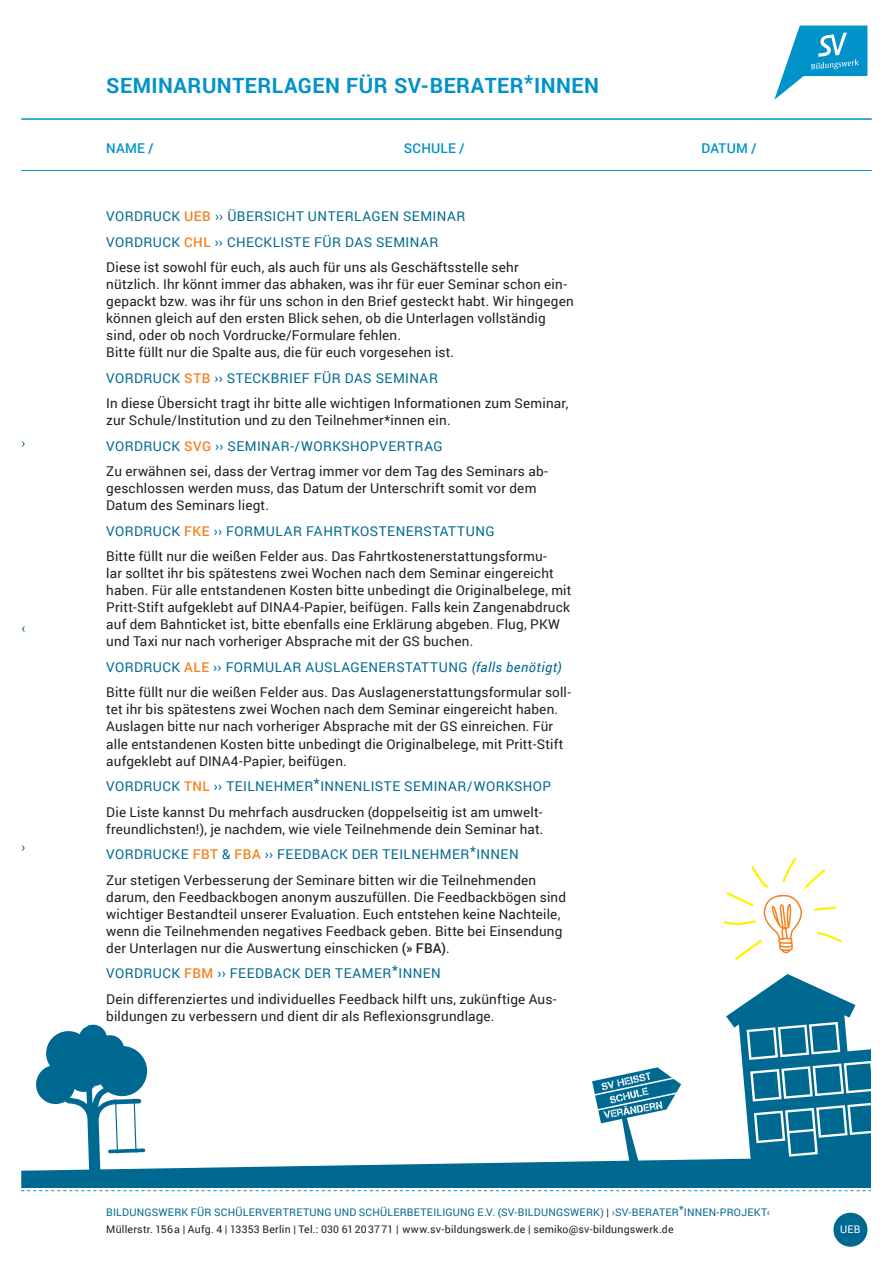
<style>
.page{position:relative;width:893px;height:1263px;background:#fff}
.page>*{position:absolute;margin:0;border:0;box-sizing:border-box;transform-origin:0 0}
.t1{font:700 21px "Roboto";letter-spacing:.025em;color:#0092c8}
.t2{font:13.5px/17px "Roboto";letter-spacing:.015em;color:#231f20}
.t3{font:13.5px/25.5px "Roboto";letter-spacing:.025em;color:#006991}
.t4{font:500 13.5px "Roboto";letter-spacing:.01em;color:#0092c8}
.t5{font:10.5px/17px "Roboto";letter-spacing:.02em;color:#006991}
.t6{font:10.5px "Roboto";color:#fff}
.s1{font-weight:500;color:#f58220}
.s2{color:#231f20}
.s3{color:#006991}
.s4{font-style:italic;color:#006991}
.s5{font-weight:500}
</style>
<div class="page">
<svg style="left:774px;top:26px;width:93px;height:74px"></svg>
<svg style="left:22px;top:626px;width:3px;height:6px"></svg>
<svg style="left:21px;top:974px;width:850px;height:217px"></svg>
<hr style="left:21px;top:118px;width:851px;height:2px;background:#0092c8">
<hr style="left:21px;top:170px;width:851px;height:1px;background:#0092c8">
<svg style="left:723px;top:857px;width:119px;height:103px"></svg>
<div style="left:833px;top:1213px;width:34px;height:34px;background:#006991;border-radius:50%"></div>
<h1 class="t1" style="left:106px;top:71px;width:494px">SEMINARUNTERLAGEN FÜR SV-BERATER*INNEN</h1>
<p class="t4" style="left:106px;top:139px;width:49px">NAME /</p>
<p class="t4" style="left:404px;top:139px;width:62px">SCHULE /</p>
<p class="t4" style="left:702px;top:139px;width:57px">DATUM /</p>
<p class="t3" style="left:106px;top:203px;width:414px">VORDRUCK <span class="s1">UEB</span> ›› ÜBERSICHT UNTERLAGEN SEMINAR<br>VORDRUCK <span class="s1">CHL</span> ›› CHECKLISTE FÜR DAS SEMINAR<br><span class="s2">Diese ist sowohl für euch, als auch für uns als Geschäftsstelle sehr</span></p>
<p class="t2" style="left:106px;top:275px;width:469px">nützlich. Ihr könnt immer das abhaken, was ihr für euer Seminar schon ein&shy;gepackt bzw. was ihr für uns schon in den Brief gesteckt habt. Wir hingegen können gleich auf den ersten Blick sehen, ob die Unterlagen vollständig sind, oder ob noch Vordrucke/Formulare fehlen.<br>Bitte füllt nur die Spalte aus, die für euch vorgesehen ist.</p>
<p class="t2" style="left:106px;top:365px;width:464px;line-height:25.5px"><span class="s3">VORDRUCK</span> <span class="s1">STB</span> <span class="s3">›› STECKBRIEF FÜR DAS SEMINAR<br></span>In diese Übersicht tragt ihr bitte alle wichtigen Informationen zum Seminar,</p>
<p class="t2" style="left:106px;top:407px;width:443px;line-height:25.5px">zur Schule/Institution und zu den Teilnehmer*innen ein.<br><span class="s3">VORDRUCK</span> <span class="s1">SVG</span> <span class="s3">›› SEMINAR-/WORKSHOPVERTRAG<br></span>Zu erwähnen sei, dass der Vertrag immer vor dem Tag des Seminars ab-</p>
<p class="t2" style="left:106px;top:479px;width:432px">geschlossen werden muss, das Datum der Unterschrift somit vor dem<br>Datum des Seminars liegt.</p>
<p class="t2" style="left:106px;top:518px;width:442px;line-height:25.5px"><span class="s3">VORDRUCK</span> <span class="s1">FKE</span> <span class="s3">›› FORMULAR FAHRTKOSTENERSTATTUNG<br></span>Bitte füllt nur die weißen Felder aus. Das Fahrtkostenerstattungsformu-</p>
<p class="t2" style="left:106px;top:565px;width:467px">lar solltet ihr bis spätestens zwei Wochen nach dem Seminar eingereicht haben. Für alle entstandenen Kosten bitte unbedingt die Originalbelege, mit Pritt-Stift aufgeklebt auf DINA4-Papier, beifügen. Falls kein Zangenabdruck auf dem Bahnticket ist, bitte ebenfalls eine Erklärung abgeben. Flug, PKW und Taxi nur nach vorheriger Absprache mit der GS buchen.</p>
<p class="t2" style="left:106px;top:654px;width:466px;line-height:25.5px"><span class="s3">VORDRUCK</span> <span class="s1">ALE</span> <span class="s3">›› FORMULAR AUSLAGENERSTATTUNG</span> <span class="s4">(falls benötigt)<br></span>Bitte füllt nur die weißen Felder aus. Das Auslagenerstattungsformular soll-</p>
<p class="t2" style="left:106px;top:701px;width:459px">tet ihr bis spätestens zwei Wochen nach dem Seminar eingereicht haben.<br>Auslagen bitte nur nach vorheriger Absprache mit der GS einreichen. Für alle entstandenen Kosten bitte unbedingt die Originalbelege, mit Pritt-Stift aufgeklebt auf DINA4-Papier, beifügen.</p>
<p class="t2" style="left:106px;top:773px;width:446px;line-height:25.5px"><span class="s3">VORDRUCK</span> <span class="s1">TNL</span> <span class="s3">›› TEILNEHMER</span><sup>*</sup><span class="s3">INNENLISTE SEMINAR/WORKSHOP<br></span>Die Liste kannst Du mehrfach ausdrucken (doppelseitig ist am umwelt-</p>
<p class="t2" style="left:106px;top:815px;width:439px;line-height:25.5px">freundlichsten!), je nachdem, wie viele Teilnehmende dein Seminar hat.<br><span class="s3">VORDRUCKE</span> <span class="s1">FBT</span> <span class="s3">&amp;</span> <span class="s1">FBA</span> <span class="s3">›› FEEDBACK DER TEILNEHMER</span><sup>*</sup><span class="s3">INNEN<br></span>Zur stetigen Verbesserung der Seminare bitten wir die Teilnehmenden</p>
<p class="t2" style="left:106px;top:888px;width:461px">darum, den Feedbackbogen anonym auszufüllen. Die Feedbackbögen sind wichtiger Bestandteil unserer Evaluation. Euch entstehen keine Nachteile, wenn die Teilnehmenden negatives Feedback geben. Bitte bei Einsendung der Unterlagen nur die Auswertung einschicken <span class="s5">(» FBA)</span>.</p>
<p class="t2" style="left:106px;top:960px;width:452px;line-height:25.5px"><span class="s3">VORDRUCK</span> <span class="s1">FBM</span> <span class="s3">›› FEEDBACK DER TEAMER</span><sup>*</sup><span class="s3">INNEN<br></span>Dein differenziertes und individuelles Feedback hilft uns, zukünftige Aus-</p>
<p class="t2" style="left:106px;top:1007px;width:390px">-bildungen zu verbessern und dient dir als Reflexionsgrundlage.</p>
<p class="t5" style="left:106px;top:1203px;width:665px">BILDUNGSWERK FÜR SCHÜLERVERTRETUNG UND SCHÜLERBETEILIGUNG E.V. (SV-BILDUNGSWERK) <span class="s2">|</span> ›SV-BERATER*INNEN-PROJEKT‹<br><span class="s2">Müllerstr. 156a | Aufg. 4 | 13353 Berlin | Tel.: 030 61203771 | www.sv-bildungswerk.de | semiko@sv-bildungswerk.de</span></p>
<p class="t6" style="left:840px;top:1222px;width:22px">UEB</p>
</div>
